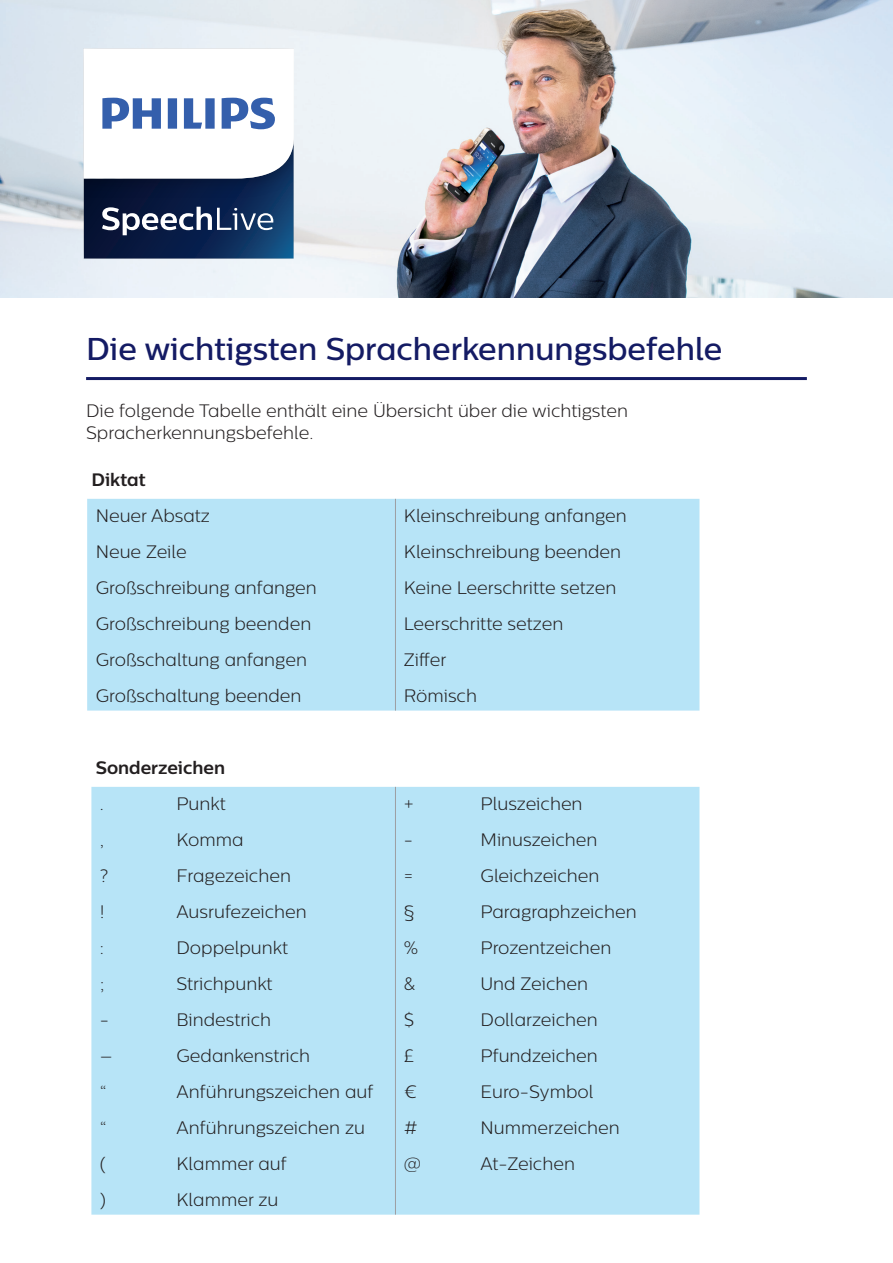
<style>
.page{position:relative;width:893px;height:1263px;background:#fff}
.page>*{position:absolute;margin:0;border:0;box-sizing:border-box;transform-origin:0 0}
.Kapitelüberschrift{font:500 31.5px "Centrale Sans";color:#141b64}
.Tabelle_Fliesstext_1{font:300 18px "Centrale Sans";color:#231f20}
.Fließtext_mit_Abstan{font:300 18px/22.5px "Centrale Sans";color:#231f20}
.Tabelle_Fliesstext_1-2{font:700 18px "Centrale Sans";color:#231f20}
.Tabelle_Fliesstext_h{font:700 18px "Centrale Sans";color:#231f20}
</style>
<div class="page">
<img style="left:0;top:0;width:893px;height:298px">
<hr style="left:86px;top:377px;width:721px;height:3px;background:#141b64">
<div style="left:87px;top:499px;width:612px;height:212px;background:#b7e4f7"></div>
<hr style="left:395px;top:499px;width:1px;height:212px;background:#9d9fa2">
<div style="left:91px;top:787px;width:608px;height:428px;background:#b7e4f7"></div>
<hr style="left:395px;top:787px;width:1px;height:428px;background:#9d9fa2">
<svg style="left:84px;top:49px;width:209px;height:209px"></svg>
<p class="Kapitelüberschrift" style="left:86px;top:330px;width:638px">Die wichtigsten Spracherkennungsbefehle</p>
<p class="Fließtext_mit_Abstan" style="left:86px;top:399px;width:543px">Die folgende Tabelle enthält eine Übersicht über die wichtigsten<br>Spracherkennungsbefehle.</p>
<p class="Tabelle_Fliesstext_h" style="left:91px;top:469px;width:56px">Diktat</p>
<p class="Tabelle_Fliesstext_1" style="left:96px;top:505px;width:116px">Neuer Absatz</p>
<p class="Tabelle_Fliesstext_1" style="left:96px;top:541px;width:93px">Neue Zeile</p>
<p class="Tabelle_Fliesstext_1" style="left:96px;top:577px;width:223px">Großschreibung anfangen</p>
<p class="Tabelle_Fliesstext_1" style="left:96px;top:613px;width:217px">Großschreibung beenden</p>
<p class="Tabelle_Fliesstext_1" style="left:96px;top:649px;width:213px">Großschaltung anfangen</p>
<p class="Tabelle_Fliesstext_1" style="left:96px;top:685px;width:207px">Großschaltung beenden</p>
<p class="Tabelle_Fliesstext_1" style="left:404px;top:505px;width:224px">Kleinschreibung anfangen</p>
<p class="Tabelle_Fliesstext_1" style="left:404px;top:541px;width:219px">Kleinschreibung beenden</p>
<p class="Tabelle_Fliesstext_1" style="left:404px;top:577px;width:214px">Keine Leerschritte setzen</p>
<p class="Tabelle_Fliesstext_1" style="left:404px;top:613px;width:161px">Leerschritte setzen</p>
<p class="Tabelle_Fliesstext_1" style="left:404px;top:649px;width:44px">Ziffer</p>
<p class="Tabelle_Fliesstext_1" style="left:404px;top:685px;width:75px">Römisch</p>
<p class="Tabelle_Fliesstext_1-2" style="left:96px;top:757px;width:131px">Sonderzeichen</p>
<p class="Tabelle_Fliesstext_1" style="left:100px;top:793px;width:6px">.</p>
<p class="Tabelle_Fliesstext_1" style="left:100px;top:829px;width:6px">,</p>
<p class="Tabelle_Fliesstext_1" style="left:100px;top:865px;width:10px">?</p>
<p class="Tabelle_Fliesstext_1" style="left:100px;top:901px;width:6px">!</p>
<p class="Tabelle_Fliesstext_1" style="left:100px;top:937px;width:6px">:</p>
<p class="Tabelle_Fliesstext_1" style="left:100px;top:973px;width:6px">;</p>
<p class="Tabelle_Fliesstext_1" style="left:100px;top:1009px;width:11px">-</p>
<p class="Tabelle_Fliesstext_1" style="left:100px;top:1045px;width:14px">–</p>
<p class="Tabelle_Fliesstext_1" style="left:100px;top:1081px;width:8px">“</p>
<p class="Tabelle_Fliesstext_1" style="left:100px;top:1117px;width:8px">“</p>
<p class="Tabelle_Fliesstext_1" style="left:100px;top:1153px;width:8px">(</p>
<p class="Tabelle_Fliesstext_1" style="left:100px;top:1189px;width:8px">)</p>
<p class="Tabelle_Fliesstext_1" style="left:176px;top:793px;width:51px">Punkt</p>
<p class="Tabelle_Fliesstext_1" style="left:176px;top:829px;width:69px">Komma</p>
<p class="Tabelle_Fliesstext_1" style="left:176px;top:865px;width:116px">Fragezeichen</p>
<p class="Tabelle_Fliesstext_1" style="left:176px;top:901px;width:132px">Ausrufezeichen</p>
<p class="Tabelle_Fliesstext_1" style="left:176px;top:937px;width:113px">Doppelpunkt</p>
<p class="Tabelle_Fliesstext_1" style="left:176px;top:973px;width:98px">Strichpunkt</p>
<p class="Tabelle_Fliesstext_1" style="left:176px;top:1009px;width:96px">Bindestrich</p>
<p class="Tabelle_Fliesstext_1" style="left:176px;top:1045px;width:135px">Gedankenstrich</p>
<p class="Tabelle_Fliesstext_1" style="left:176px;top:1081px;width:198px">Anführungszeichen auf</p>
<p class="Tabelle_Fliesstext_1" style="left:176px;top:1117px;width:190px">Anführungszeichen zu</p>
<p class="Tabelle_Fliesstext_1" style="left:176px;top:1153px;width:112px">Klammer auf</p>
<p class="Tabelle_Fliesstext_1" style="left:176px;top:1189px;width:104px">Klammer zu</p>
<p class="Tabelle_Fliesstext_1" style="left:404px;top:793px;width:12px">+</p>
<p class="Tabelle_Fliesstext_1" style="left:404px;top:829px;width:11px">-</p>
<p class="Tabelle_Fliesstext_1" style="left:404px;top:865px;width:11px">=</p>
<p class="Tabelle_Fliesstext_1" style="left:404px;top:901px;width:12px">§</p>
<p class="Tabelle_Fliesstext_1" style="left:404px;top:937px;width:16px">%</p>
<p class="Tabelle_Fliesstext_1" style="left:404px;top:973px;width:13px">&amp;</p>
<p class="Tabelle_Fliesstext_1" style="left:404px;top:1009px;width:12px">$</p>
<p class="Tabelle_Fliesstext_1" style="left:404px;top:1045px;width:12px">£</p>
<p class="Tabelle_Fliesstext_1" style="left:404px;top:1081px;width:15px">€</p>
<p class="Tabelle_Fliesstext_1" style="left:404px;top:1117px;width:15px">#</p>
<p class="Tabelle_Fliesstext_1" style="left:404px;top:1153px;width:19px">@</p>
<p class="Tabelle_Fliesstext_1" style="left:480px;top:793px;width:104px">Pluszeichen</p>
<p class="Tabelle_Fliesstext_1" style="left:480px;top:829px;width:118px">Minuszeichen</p>
<p class="Tabelle_Fliesstext_1" style="left:480px;top:865px;width:121px">Gleichzeichen</p>
<p class="Tabelle_Fliesstext_1" style="left:480px;top:901px;width:158px">Paragraphzeichen</p>
<p class="Tabelle_Fliesstext_1" style="left:480px;top:937px;width:133px">Prozentzeichen</p>
<p class="Tabelle_Fliesstext_1" style="left:480px;top:973px;width:109px">Und Zeichen</p>
<p class="Tabelle_Fliesstext_1" style="left:480px;top:1009px;width:119px">Dollarzeichen</p>
<p class="Tabelle_Fliesstext_1" style="left:480px;top:1045px;width:119px">Pfundzeichen</p>
<p class="Tabelle_Fliesstext_1" style="left:480px;top:1081px;width:115px">Euro-Symbol</p>
<p class="Tabelle_Fliesstext_1" style="left:480px;top:1117px;width:141px">Nummerzeichen</p>
<p class="Tabelle_Fliesstext_1" style="left:480px;top:1153px;width:96px">At-Zeichen</p>
</div>
